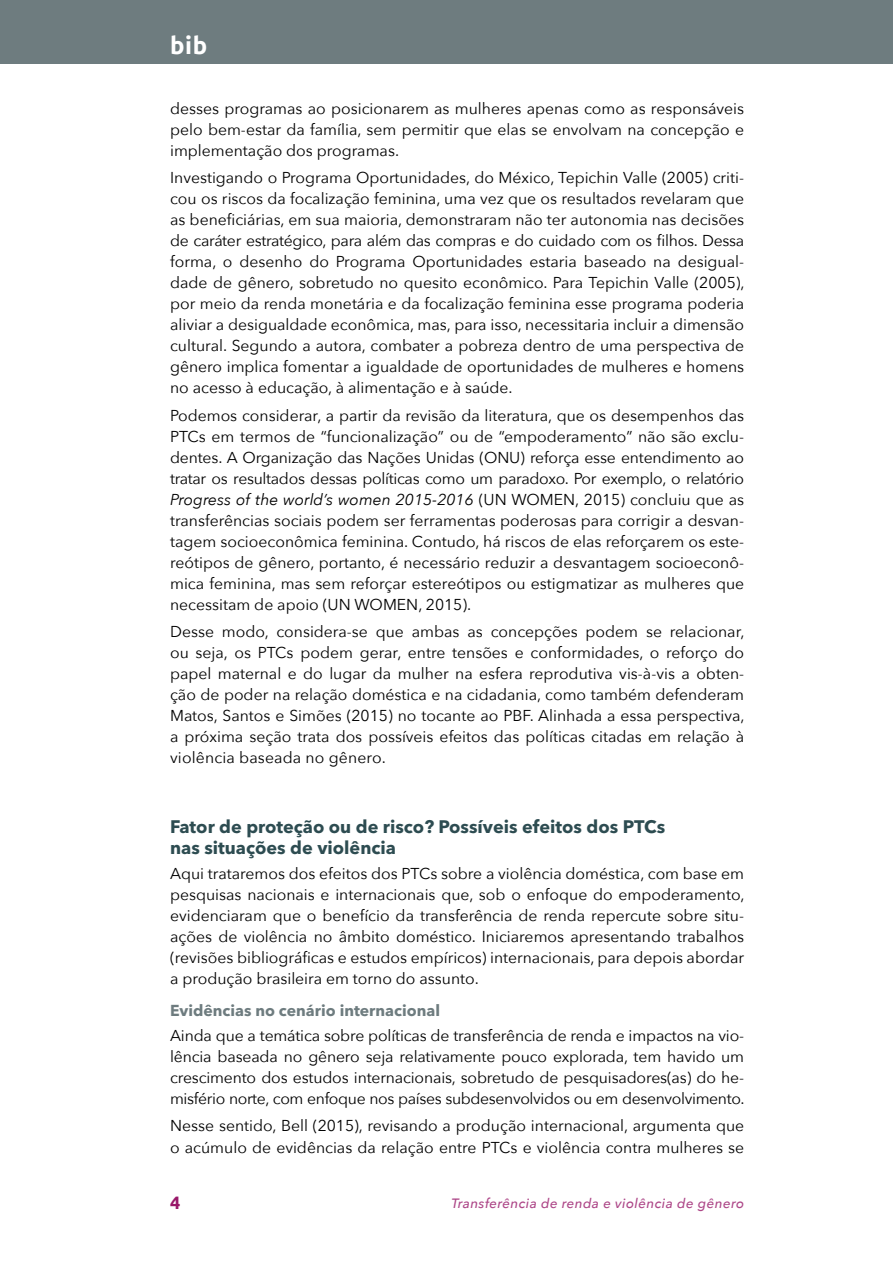
<style>
.page{position:relative;width:893px;height:1263px;background:#fff}
.page>*{position:absolute;margin:0;border:0;box-sizing:border-box;transform-origin:0 0}
.t1{font:700 24px "Ubuntu";color:#fff}
.t2{font:700 18px/21px "Avenir Next LT Pro";color:#2d4c51}
.t3{font:700 18px "Ubuntu";color:#99196a}
.t4{font:15.75px/21px "Avenir Next";color:#000;text-align:justify}
.t5{font:700 15.75px "Avenir Next LT Pro";color:#6e7c7f}
.t6{font:italic 500 13.5px "Avenir Next";letter-spacing:.03em;color:#ad4788}
.s1{font-style:italic}
</style>
<div class="page">
<div style="left:0;top:0;width:893px;height:64px;background:#6e7c7f"></div>
<h1 class="t1" style="left:170px;top:31px;width:39px">bib</h1>
<p class="t4" style="left:170px;top:97px;width:576px">desses programas ao posicionarem as mulheres apenas como as responsáveis pelo bem-estar da família, sem permitir que elas se envolvam na concepção e implementação dos programas.</p>
<p class="t4" style="left:170px;top:166px;width:576px">Investigando o Programa Oportunidades, do México, Tepichin Valle (2005) criti&shy;cou os riscos da focalização feminina, uma vez que os resultados revelaram que as beneficiárias, em sua maioria, demonstraram não ter autonomia nas decisões de caráter estratégico, para além das compras e do cuidado com os filhos. Dessa forma, o desenho do Programa Oportunidades estaria baseado na desigual&shy;dade de gênero, sobretudo no quesito econômico. Para Tepichin Valle (2005), por meio da renda monetária e da focalização feminina esse programa poderia aliviar a desigualdade econômica, mas, para isso, necessitaria incluir a dimensão cultural. Segundo a autora, combater a pobreza dentro de uma perspectiva de gênero implica fomentar a igualdade de oportunidades de mulheres e homens no acesso à educação, à alimentação e à saúde.</p>
<p class="t4" style="left:170px;top:404px;width:576px">Podemos considerar, a partir da revisão da literatura, que os desempenhos das PTCs em termos de “funcionalização” ou de “empoderamento” não são exclu&shy;dentes. A Organização das Nações Unidas (ONU) reforça esse entendimento ao tratar os resultados dessas políticas como um paradoxo. Por exemplo, o relatório <span class="s1">Progress of the world’s women 2015-2016</span> (UN WOMEN, 2015) concluiu que as transferências sociais podem ser ferramentas poderosas para corrigir a desvan&shy;tagem socioeconômica feminina. Contudo, há riscos de elas reforçarem os este&shy;reótipos de gênero, portanto, é necessário reduzir a desvantagem socioeconô&shy;mica feminina, mas sem reforçar estereótipos ou estigmatizar as mulheres que necessitam de apoio (UN WOMEN, 2015).</p>
<p class="t4" style="left:170px;top:620px;width:576px">Desse modo, considera-se que ambas as concepções podem se relacionar, ou seja, os PTCs podem gerar, entre tensões e conformidades, o reforço do papel maternal e do lugar da mulher na esfera reprodutiva vis-à-vis a obten&shy;ção de poder na relação doméstica e na cidadania, como também defenderam Matos, Santos e Simões (2015) no tocante ao PBF. Alinhada a essa perspectiva, a próxima seção trata dos possíveis efeitos das políticas citadas em relação à violência baseada no gênero.</p>
<p class="t2" style="left:170px;top:816px;width:497px">Fator de proteção ou de risco? Possíveis efeitos dos PTCs nas situações de violência</p>
<p class="t4" style="left:170px;top:862px;width:576px">Aqui trataremos dos efeitos dos PTCs sobre a violência doméstica, com base em pesquisas nacionais e internacionais que, sob o enfoque do empoderamento, evidenciaram que o benefício da transferência de renda repercute sobre situ&shy;ações de violência no âmbito doméstico. Iniciaremos apresentando trabalhos (revisões bibliográficas e estudos empíricos) internacionais, para depois abordar a produção brasileira em torno do assunto.</p>
<p class="t5" style="left:170px;top:1000px;width:271px">Evidências no cenário internacional</p>
<p class="t4" style="left:170px;top:1024px;width:576px">Ainda que a temática sobre políticas de transferência de renda e impactos na vio&shy;lência baseada no gênero seja relativamente pouco explorada, tem havido um crescimento dos estudos internacionais, sobretudo de pesquisadores(as) do he&shy;misfério norte, com enfoque nos países subdesenvolvidos ou em desenvolvimento.</p>
<p class="t4" style="left:170px;top:1115px;width:576px">Nesse sentido, Bell (2015), revisando a produção internacional, argumenta que o acúmulo de evidências da relação entre PTCs e violência contra mulheres se</p>
<p class="t3" style="left:170px;top:1191px;width:12px">4</p>
<p class="t6" style="left:451px;top:1192px;width:294px">Transferência de renda e violência de gênero</p>
</div>
